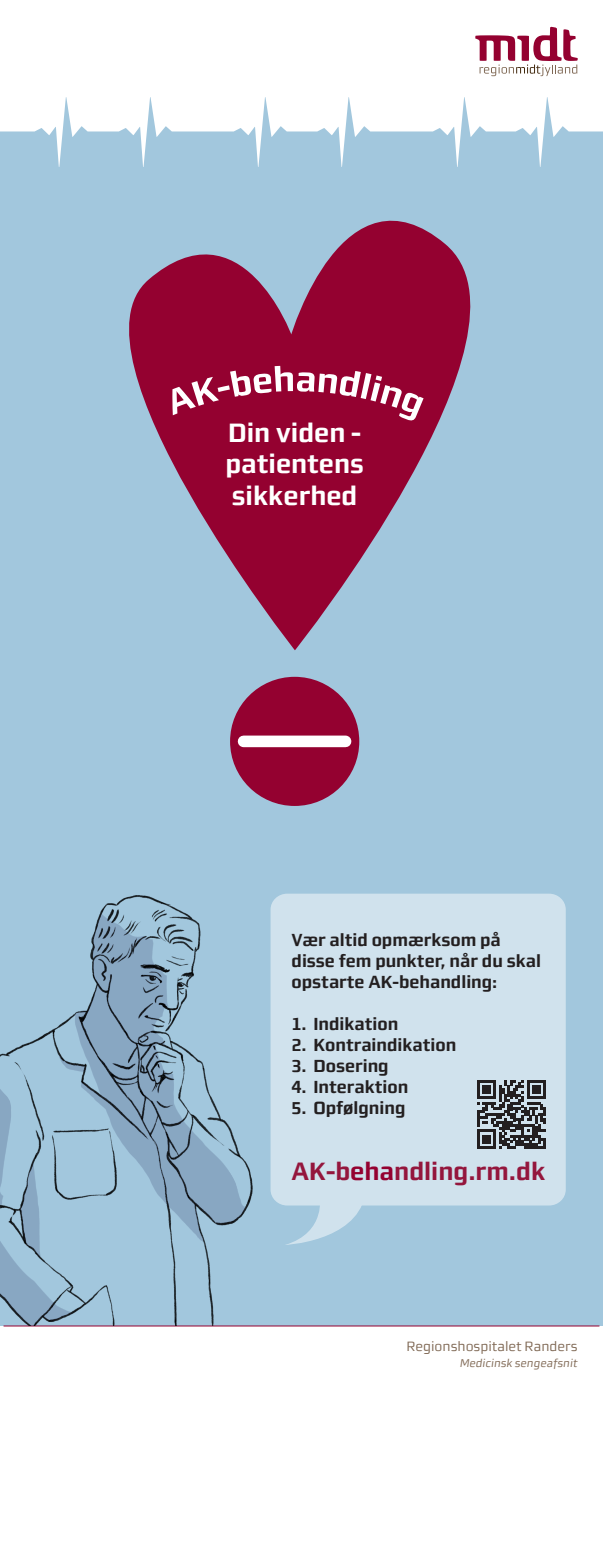
<style>
.page{position:relative;width:603px;height:1560px;background:#fff}
.page>*{position:absolute;margin:0;border:0;box-sizing:border-box;transform-origin:0 0}
.t1{font:700 26.55px/31.9px "midtsans";color:#fff;text-align:justify}
.t2{font:700 25px "midtsans";color:#94163d}
.t3{font:700 17.5px/21px "midtsans";color:#231f20}
.Afsender_2__linje{font:13.5px "midtsans";color:#7f6854}
.Afsender_3_-5__linje{font:italic 11.25px "midtsans";color:#7f6854}
.s1{color:#940130}
</style>
<div class="page">
<div style="left:0;top:198px;width:602px;height:1128px;background:#a2c7dd"></div>
<svg style="left:0;top:97px;width:602px;height:101px;fill:#a4c8dd"></svg>
<svg style="left:475px;top:26px;width:102px;height:50px"></svg>
<hr style="left:4px;top:1325px;width:595px;height:1px;background:#940130">
<img style="left:0;top:895px;width:253px;height:430px">
<div style="left:270px;top:893px;width:295px;height:312px;background:#d0e2ed;border-radius:16px"></div>
<svg style="left:284px;top:1205px;width:90px;height:39px"></svg>
<svg style="left:61px;top:159px;width:480px;height:491px"></svg>
<div style="left:230px;top:676px;width:129px;height:129px;background:#940130;border-radius:50%"></div>
<svg style="left:172px;top:366px;width:251px;height:55px;background:#aa365b"></svg>
<div style="left:243px;top:735px;width:102px;height:12px;background:#fff"></div>
<svg style="left:477px;top:1080px;width:68px;height:68px"></svg>
<p class="t1" style="left:225px;top:416px;width:140px">Din viden - patientens sikkerhed</p>
<p class="t3" style="left:291px;top:928px;width:251px">Vær altid opmærksom på disse fem punkter, når du skal opstarte AK-behandling:</p>
<p class="t3" style="left:291px;top:1012px;width:108px">1. Indikation</p>
<p class="t3" style="left:291px;top:1033px;width:166px">2. Kontraindikation</p>
<p class="t3" style="left:291px;top:1054px;width:99px">3. Dosering</p>
<p class="t3" style="left:291px;top:1075px;width:118px">4. Interaktion</p>
<p class="t3" style="left:291px;top:1096px;width:115px">5. Opfølgning</p>
<p class="t2" style="left:291px;top:1156px;width:255px">AK-b<span class="s1">eha</span>ndling.rm.dk</p>
<p class="Afsender_2__linje" style="left:406px;top:1338px;width:172px">Regionshospitalet Randers</p>
<p class="Afsender_3_-5__linje" style="left:459px;top:1356px;width:119px">Medicinsk sengeafsnit</p>
</div>
